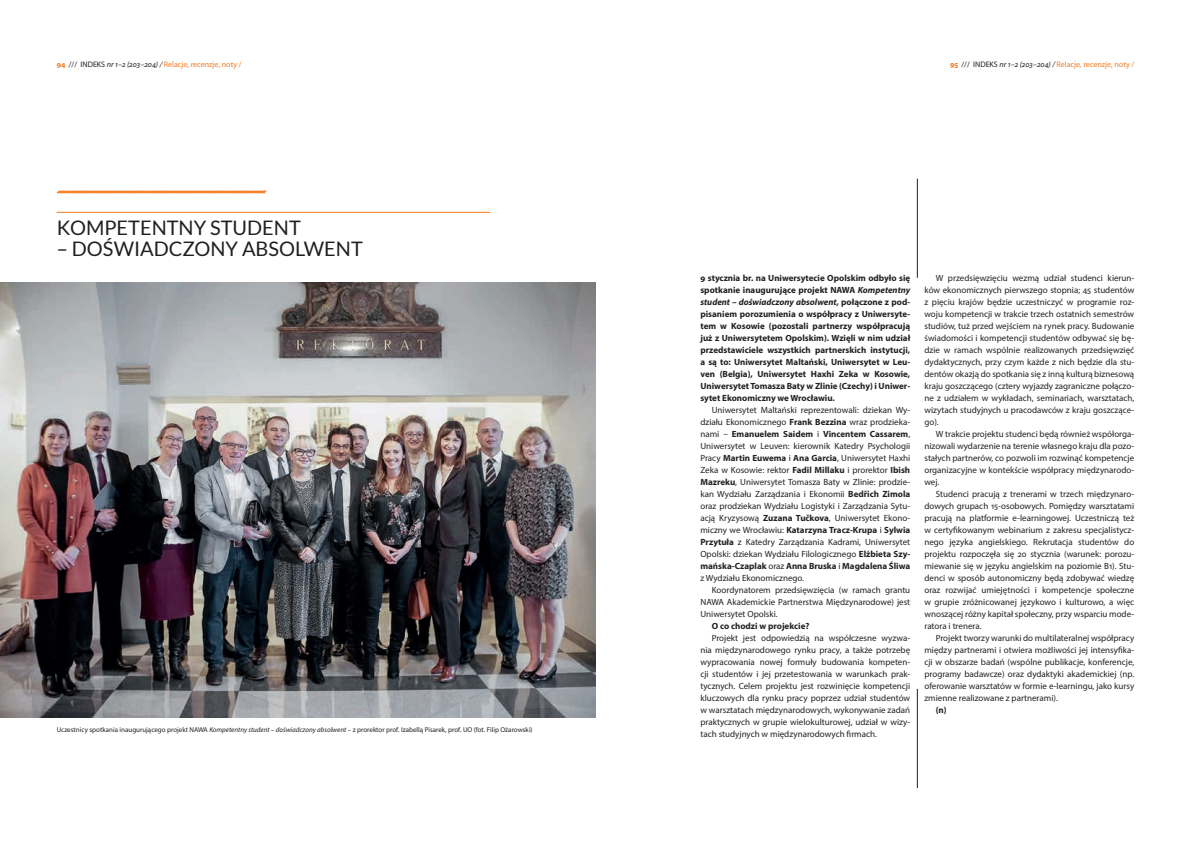
<style>
.page{position:relative;width:1191px;height:842px;background:#fff}
.page>*{position:absolute;margin:0;border:0;box-sizing:border-box;transform-origin:0 0}
.t1{font:20px "Lato";color:#231f20}
.t2{font:9px/12px "Myriad Pro";color:#231f20;text-align:justify}
.t3{font:700 9px/12px "Myriad Pro";color:#231f20;text-align:justify}
.t4{font:8px "Myriad Pro";color:#f47b21}
.t5{font:7px "Myriad Pro";color:#231f20}
.s1{font-weight:700}
.s2{color:#231f20}
.s3{font-style:italic;color:#231f20}
.s4{font-style:italic}
</style>
<div class="page">
<hr style="left:917px;top:689px;width:1px;height:99px;background:#231f20">
<svg style="left:56px;top:190px;width:211px;height:4px"></svg>
<hr style="left:57px;top:212px;width:433px;height:1px;background:#f47b21">
<img style="left:0;top:282px;width:595px;height:435px">
<hr style="left:917px;top:179px;width:1px;height:99px;background:#231f20">
<p class="t4" style="left:57px;top:59px;width:186px"><span class="s1">94</span> <span class="s2">/// INDEKS</span> <span class="s3">nr 1–2 (203–204) /</span> Relacje, recenzje, noty /</p>
<p class="t4" style="left:950px;top:59px;width:186px"><span class="s1">95</span> <span class="s2">/// INDEKS</span> <span class="s3">nr 1–2 (203–204) /</span> Relacje, recenzje, noty /</p>
<h1 class="t1" style="left:57px;top:217px;width:246px">KOMPETENTNY STUDENT</h1>
<h1 class="t1" style="left:57px;top:238px;width:308px">– DOŚWIADCZONY ABSOLWENT</h1>
<p class="t5" style="left:57px;top:725px;width:477px">Uczestnicy spotkania inaugurującego projekt NAWA <span class="s4">Kompetentny student – doświadczony absolwent</span> – z prorektor prof. Izabellą Pisarek, prof. UO (fot. Filip Ożarowski)</p>
<p class="t3" style="left:700px;top:272px;width:211px">9 stycznia br. na Uniwersytecie Opolskim odbyło się spotkanie inaugurujące projekt NAWA <span class="s4">Kompetentny student – doświadczony absolwent</span>, połączone z pod&shy;pisaniem porozumienia o współpracy z Uniwersyte&shy;tem w Kosowie (pozostali partnerzy współpracują już z Uniwersytetem Opolskim). Wzięli w nim udział przedstawiciele wszystkich partnerskich instytucji, a są to: Uniwersytet Maltański, Uniwersytet w Leu&shy;ven (Belgia), Uniwersytet Haxhi Zeka w Kosowie, Uniwersytet Tomasza Baty w Zlinie (Czechy) i Uniwer&shy;sytet Ekonomiczny we Wrocławiu.</p>
<p class="t2" style="left:700px;top:404px;width:211px;text-indent:11px">Uniwersytet Maltański reprezentowali: dziekan Wy&shy;działu Ekonomicznego <span class="s1">Frank Bezzina</span> wraz prodzieka&shy;nami – <span class="s1">Emanuelem Saidem</span> i <span class="s1">Vincentem Cassarem</span>, Uniwersytet w Leuven: kierownik Katedry Psychologii Pracy <span class="s1">Martin Euwema</span> i <span class="s1">Ana Garcia</span>, Uniwersytet Haxhi Zeka w Kosowie: rektor <span class="s1">Fadil Millaku</span> i prorektor <span class="s1">Ibish Mazreku</span>, Uniwersytet Tomasza Baty w Zlinie: prodzie&shy;kan Wydziału Zarządzania i Ekonomii <span class="s1">Bedřich Zimola </span>oraz prodziekan Wydziału Logistyki i Zarządzania Sytu&shy;acją Kryzysową <span class="s1">Zuzana Tučkova</span>, Uniwersytet Ekono&shy;miczny we Wrocławiu: <span class="s1">Katarzyna Tracz-Krupa</span> i <span class="s1">Sylwia Przytuła</span> z Katedry Zarządzania Kadrami, Uniwersytet Opolski: dziekan Wydziału Filologicznego <span class="s1">Elżbieta Szy&shy;mańska-Czaplak</span> oraz <span class="s1">Anna Bruska</span> i <span class="s1">Magdalena Śliwa </span>z Wydziału Ekonomicznego.</p>
<p class="t2" style="left:700px;top:584px;width:211px;text-indent:11px">Koordynatorem przedsięwzięcia (w ramach grantu NAWA Akademickie Partnerstwa Międzynarodowe) jest Uniwersytet Opolski.</p>
<p class="t3" style="left:711px;top:620px;width:99px">O co chodzi w projekcie?</p>
<p class="t2" style="left:700px;top:632px;width:211px;text-indent:11px">Projekt jest odpowiedzią na współczesne wyzwa&shy;nia międzynarodowego rynku pracy, a także potrzebę wypracowania nowej formuły budowania kompeten&shy;cji studentów i jej przetestowania w warunkach prak&shy;tycznych. Celem projektu jest rozwinięcie kompetencji kluczowych dla rynku pracy poprzez udział studentów w warsztatach międzynarodowych, wykonywanie zadań praktycznych w grupie wielokulturowej, udział w wizy&shy;tach studyjnych w międzynarodowych firmach.</p>
<p class="t2" style="left:924px;top:272px;width:211px;text-indent:11px">W przedsięwzięciu wezmą udział studenci kierun&shy;ków ekonomicznych pierwszego stopnia; 45 studentów z pięciu krajów będzie uczestniczyć w programie roz&shy;woju kompetencji w trakcie trzech ostatnich semestrów studiów, tuż przed wejściem na rynek pracy. Budowanie świadomości i kompetencji studentów odbywać się bę&shy;dzie w ramach wspólnie realizowanych przedsięwzięć dydaktycznych, przy czym każde z nich będzie dla stu&shy;dentów okazją do spotkania się z inną kulturą biznesową kraju goszczącego (cztery wyjazdy zagraniczne połączo&shy;ne z udziałem w wykładach, seminariach, warsztatach, wizytach studyjnych u pracodawców z kraju goszczące&shy;go).</p>
<p class="t2" style="left:924px;top:428px;width:211px;text-indent:11px">W trakcie projektu studenci będą również współorga&shy;nizowali wydarzenie na terenie własnego kraju dla pozo&shy;stałych partnerów, co pozwoli im rozwinąć kompetencje organizacyjne w kontekście współpracy międzynarodo&shy;wej.</p>
<p class="t2" style="left:924px;top:488px;width:211px;text-indent:11px">Studenci pracują z trenerami w trzech międzynaro&shy;dowych grupach 15-osobowych. Pomiędzy warsztatami pracują na platformie e-learningowej. Uczestniczą też w certyfikowanym webinarium z zakresu specjalistycz&shy;nego języka angielskiego. Rekrutacja studentów do projektu rozpoczęła się 20 stycznia (warunek: porozu&shy;miewanie się w języku angielskim na poziomie B1). Stu&shy;denci w sposób autonomiczny będą zdobywać wiedzę oraz rozwijać umiejętności i kompetencje społeczne w grupie zróżnicowanej językowo i kulturowo, a więc wnoszącej różny kapitał społeczny, przy wsparciu mode&shy;ratora i trenera.</p>
<p class="t2" style="left:924px;top:632px;width:211px;text-indent:11px">Projekt tworzy warunki do multilateralnej współpracy między partnerami i otwiera możliwości jej intensyfika&shy;cji w obszarze badań (wspólne publikacje, konferencje, programy badawcze) oraz dydaktyki akademickiej (np. oferowanie warsztatów w formie e-learningu, jako kursy zmienne realizowane z partnerami).</p>
<p class="t3" style="left:935px;top:704px;width:12px">(n)</p>
</div>
